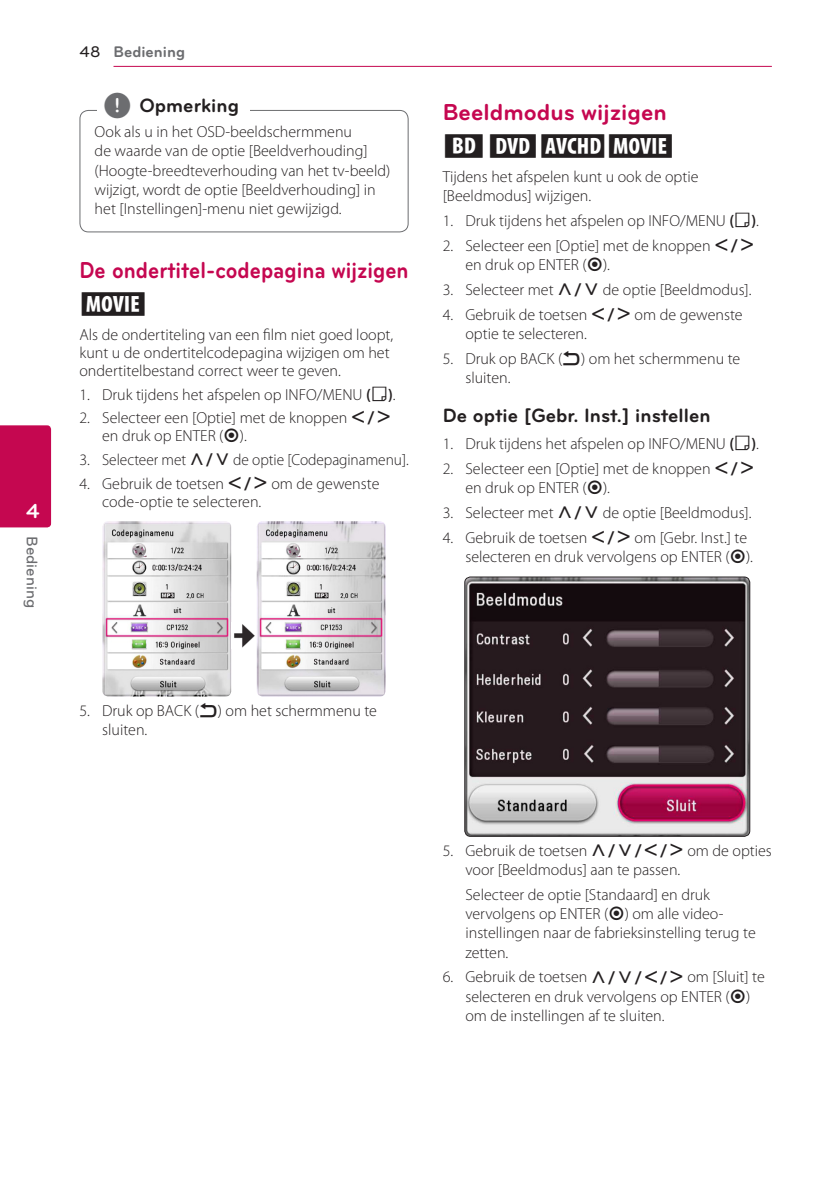
<style>
.page{position:relative;width:840px;height:1191px;background:#fff}
.page>*{position:absolute;margin:0;border:0;box-sizing:border-box;transform-origin:0 0}
.Title_2{font:700 24px "Bryant LG";color:#c50750;scale:.9 1}
.Title_2-2{font:700 24px "Bryant LG";color:#c50750}
.Content_text_Light{font:24px "UPSYS Common";color:#231f20}
.t1{font:700 21px "Bryant LG";color:#fff}
.Title_3{font:700 20px "Bryant LG";color:#231f20}
.Content_text_Num{font:300 16px/19.2px "Myriad Pro";color:#231f20}
.Content_text_Light-2{font:300 16px/19.2px "Myriad Pro";color:#231f20}
.Contents_Text_Sub_Nu{font:300 16px/19.2px "Myriad Pro";color:#231f20}
.t2{font:700 16px "Bryant LG";color:#6c6d70}
.t3{font:500 16px "Bryant LG";color:#6c6d70}
.s1{font-weight:500;color:#231f20}
.s2{font-family:"UPSYS Common";font-weight:400;font-size:30px;color:#6c6d70}
.s3{font-weight:600}
.s4{font-family:"UPSYS Common";font-weight:400}
.s5{font-family:"UPSYS Circled Number";font-weight:400}
</style>
<div class="page">
<hr style="left:113px;top:66px;width:658px;height:1px;background:#c50750">
<div style="left:0;top:425px;width:51px;height:102px;background:#c50750"></div>
<div style="left:79px;top:110px;width:329px;height:122px;border:1px solid #6c6d70;border-radius:9px"></div>
<div style="left:97px;top:102px;width:152px;height:20px;background:#fff"></div>
<img style="left:102px;top:521px;width:129px;height:175px">
<img style="left:234px;top:624px;width:21px;height:24px">
<img style="left:257px;top:521px;width:128px;height:175px">
<img style="left:466px;top:577px;width:283px;height:259px">
<div style="left:464px;top:576px;width:285px;height:261px;border:1px solid #231f20;border-radius:6px"></div>
<h2 class="t1" style="left:26px;top:498px;width:15px">4</h2>
<p class="t3" style="left:42px;top:536px;width:73px;rotate:90deg">Bediening</p>
<p class="t2" style="left:79px;top:42px;width:107px"><span class="s1">48</span> Bediening</p>
<p class="Title_3" style="left:103px;top:93px;width:137px"><span class="s2">,</span> Opmerking</p>
<p class="Content_text_Light-2" style="left:95px;top:122px;width:297px">Ook als u in het OSD-beeldschermmenu<br>de waarde van de optie [Beeldverhouding] (Hoogte-breedteverhouding van het tv-beeld) wijzigt, wordt de optie [Beeldverhouding] in het [Instellingen]-menu niet gewijzigd.</p>
<p class="Title_2" style="left:79px;top:255px;width:367px">De ondertitel-codepagina wijzigen</p>
<p class="Content_text_Light" style="left:79px;top:290px;width:70px">Y</p>
<p class="Content_text_Light-2" style="left:79px;top:325px;width:315px;line-height:18px">Als de ondertiteling van een film niet goed loopt, kunt u de ondertitelcodepagina wijzigen om het ondertitelbestand correct weer te geven.</p>
<p class="Content_text_Num" style="left:79px;top:384px;width:317px">1. Druk tijdens het afspelen op INFO/MENU <span class="s3">(</span><span class="s4">M</span><span class="s3">)</span>.</p>
<p class="Content_text_Num" style="left:102px;top:409px;width:290px;line-height:18px;text-indent:-23px">2. Selecteer een [Optie] met de knoppen <span class="s4">A/D </span>en druk op ENTER (<span class="s4">B</span>).</p>
<p class="Content_text_Num" style="left:79px;top:450px;width:330px">3. Selecteer met <span class="s4">W/S</span> de optie [Codepaginamenu].</p>
<p class="Content_text_Num" style="left:102px;top:474px;width:279px;line-height:18px;text-indent:-23px">4. Gebruik de toetsen <span class="s4">A/D</span> om de gewenste code-optie te selecteren.</p>
<p class="Title_2-2" style="left:442px;top:97px;width:226px">Beeldmodus wijzigen</p>
<p class="Content_text_Light" style="left:442px;top:132px;width:234px">EROY</p>
<p class="Content_text_Light-2" style="left:442px;top:167px;width:257px">Tijdens het afspelen kunt u ook de optie [Beeldmodus] wijzigen.</p>
<p class="Content_text_Num" style="left:442px;top:211px;width:317px">1. Druk tijdens het afspelen op INFO/MENU <span class="s3">(</span><span class="s4">M</span><span class="s3">)</span>.</p>
<p class="Content_text_Num" style="left:465px;top:235px;width:290px;text-indent:-23px">2. Selecteer een [Optie] met de knoppen <span class="s4">A/D </span>en druk op ENTER (<span class="s4">B</span>).</p>
<p class="Content_text_Num" style="left:442px;top:280px;width:310px">3. Selecteer met <span class="s4">W/S</span> de optie [Beeldmodus].</p>
<p class="Content_text_Num" style="left:465px;top:304px;width:279px;text-indent:-23px">4. Gebruik de toetsen <span class="s4">A/D</span> om de gewenste optie te selecteren.</p>
<p class="Content_text_Num" style="left:465px;top:348px;width:276px;text-indent:-23px">5. Druk op BACK (<span class="s5">1</span>) om het schermmenu te sluiten.</p>
<p class="Title_3" style="left:442px;top:403px;width:269px">De optie [Gebr. Inst.] instellen</p>
<p class="Content_text_Num" style="left:442px;top:434px;width:317px">1. Druk tijdens het afspelen op INFO/MENU <span class="s3">(</span><span class="s4">M</span><span class="s3">)</span>.</p>
<p class="Content_text_Num" style="left:465px;top:458px;width:290px;text-indent:-23px">2. Selecteer een [Optie] met de knoppen <span class="s4">A/D </span>en druk op ENTER (<span class="s4">B</span>).</p>
<p class="Content_text_Num" style="left:442px;top:502px;width:310px">3. Selecteer met <span class="s4">W/S</span> de optie [Beeldmodus].</p>
<p class="Content_text_Num" style="left:465px;top:527px;width:289px;text-indent:-23px">4. Gebruik de toetsen <span class="s4">A/D</span> om [Gebr. Inst.] te selecteren en druk vervolgens op ENTER (<span class="s4">B</span>).</p>
<p class="Content_text_Num" style="left:102px;top:700px;width:276px;text-indent:-23px">5. Druk op BACK (<span class="s5">1</span>) om het schermmenu te sluiten.</p>
<p class="Content_text_Num" style="left:465px;top:840px;width:308px;text-indent:-23px">5. Gebruik de toetsen <span class="s4">W/S/A/D</span> om de opties voor [Beeldmodus] aan te passen.</p>
<p class="Contents_Text_Sub_Nu" style="left:465px;top:885px;width:292px">Selecteer de optie [Standaard] en druk vervolgens op ENTER (<span class="s4">B</span>) om alle video&shy;instellingen naar de fabrieksinstelling terug te zetten.</p>
<p class="Content_text_Num" style="left:465px;top:967px;width:301px;text-indent:-23px">6. Gebruik de toetsen <span class="s4">W/S/A/D</span> om [Sluit] te selecteren en druk vervolgens op ENTER (<span class="s4">B</span>) om de instellingen af te sluiten.</p>
</div>
